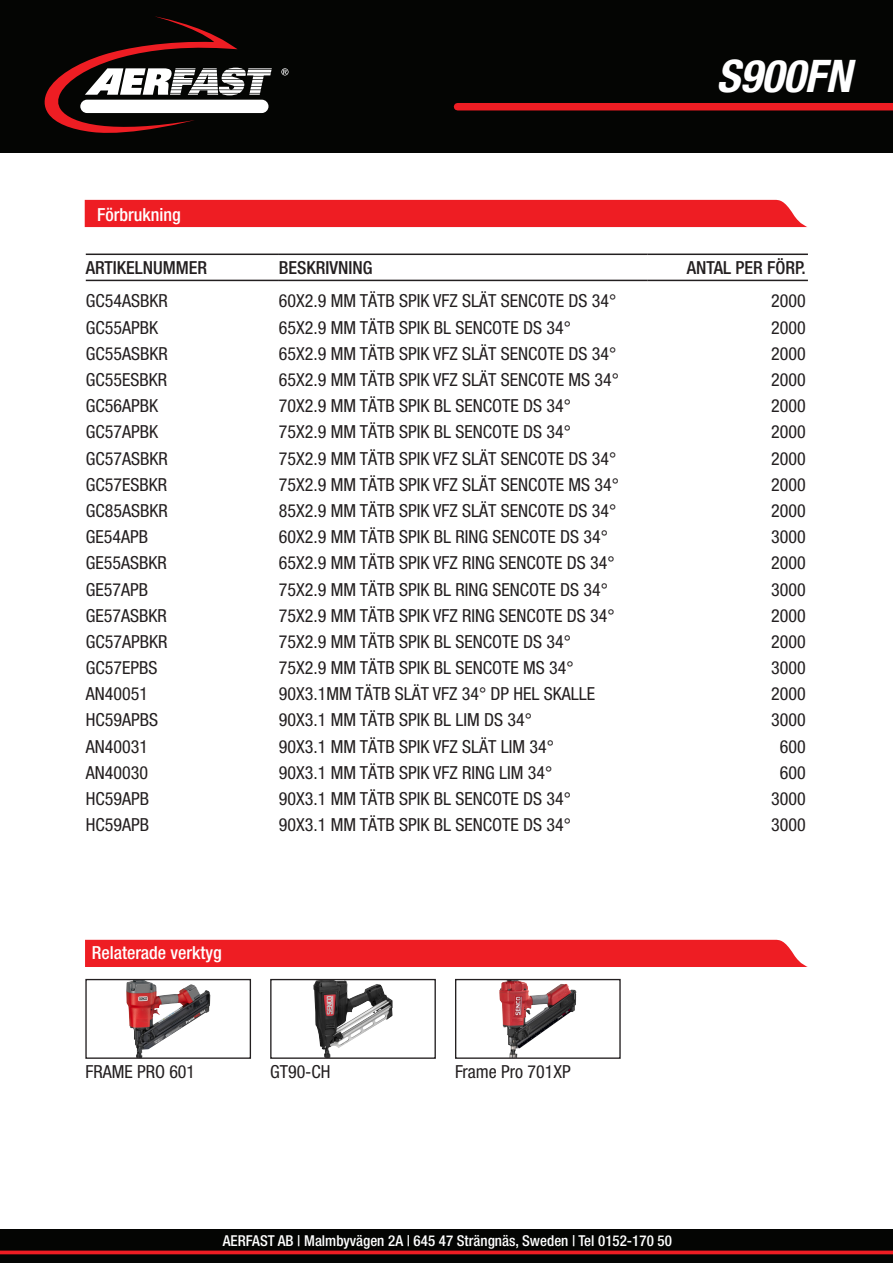
<style>
.page{position:relative;width:893px;height:1263px;background:#fff}
.page>*{position:absolute;margin:0;border:0;box-sizing:border-box;transform-origin:0 0}
.t1{font:italic 700 condensed 45px "Helvetica Neue";color:#fff}
.t2{font:condensed 18px "Helvetica Neue";color:#231f20}
.t3{font:500 condensed 18px "Helvetica Neue";color:#231f20}
.t4{font:500 condensed 18px "Helvetica Neue";color:#fff}
.t5{font:500 condensed 15px "Helvetica Neue";color:#fff}
</style>
<div class="page">
<div style="left:0;top:1229px;width:893px;height:34px;background:#040503"></div>
<div style="left:0;top:0;width:893px;height:153px;background:#040503"></div>
<svg style="left:44px;top:16px;width:228px;height:117px"></svg>
<div style="left:80px;top:100px;width:188px;height:13px;background:#fff;border-radius:7px"></div>
<svg style="left:281px;top:68px;width:8px;height:7px"></svg>
<div style="left:458px;top:103px;width:435px;height:7px;background:#ee1d23"></div>
<svg style="left:0;top:1250px;width:893px;height:4px;background:#cb191e"></svg>
<hr style="left:86px;top:254px;width:193px;height:1px;background:#231f20">
<hr style="left:279px;top:254px;width:368px;height:1px;background:#231f20">
<hr style="left:647px;top:254px;width:161px;height:1px;background:#231f20">
<hr style="left:86px;top:280px;width:193px;height:1px;background:#231f20">
<hr style="left:279px;top:280px;width:368px;height:1px;background:#231f20">
<hr style="left:647px;top:280px;width:161px;height:1px;background:#231f20">
<div style="left:85px;top:200px;width:722px;height:27px;background:#ee1d23"></div>
<div style="left:85px;top:940px;width:723px;height:27px;background:#ee1d23"></div>
<img style="left:126px;top:981px;width:83px;height:76px">
<div style="left:85px;top:979px;width:166px;height:80px;border:1px solid #231f20"></div>
<img style="left:499px;top:981px;width:15px;height:47px">
<div style="left:455px;top:979px;width:166px;height:80px;border:1px solid #231f20"></div>
<img style="left:313px;top:981px;width:21px;height:76px">
<div style="left:270px;top:979px;width:166px;height:80px;border:1px solid #231f20"></div>
<p class="t4" style="left:97px;top:204px;width:85px">Förbrukning</p>
<h1 class="t1" style="left:716px;top:49px;width:136px">S900FN</h1>
<p class="t3" style="left:86px;top:257px;width:123px">ARTIKELNUMMER</p>
<p class="t3" style="left:279px;top:257px;width:95px">BESKRIVNING</p>
<p class="t3" style="left:687px;top:257px;width:120px">ANTAL PER FÖRP.</p>
<p class="t2" style="left:86px;top:291px;width:83px">GC54ASBKR</p>
<p class="t2" style="left:279px;top:291px;width:339px">60X2.9 MM TÄTB SPIK VFZ SLÄT SENCOTE DS 34°</p>
<p class="t2" style="left:771px;top:291px;width:36px">2000</p>
<p class="t2" style="left:86px;top:317px;width:74px">GC55APBK</p>
<p class="t2" style="left:279px;top:317px;width:293px">65X2.9 MM TÄTB SPIK BL SENCOTE DS 34°</p>
<p class="t2" style="left:771px;top:317px;width:36px">2000</p>
<p class="t2" style="left:86px;top:343px;width:83px">GC55ASBKR</p>
<p class="t2" style="left:279px;top:343px;width:339px">65X2.9 MM TÄTB SPIK VFZ SLÄT SENCOTE DS 34°</p>
<p class="t2" style="left:771px;top:343px;width:36px">2000</p>
<p class="t2" style="left:86px;top:369px;width:83px">GC55ESBKR</p>
<p class="t2" style="left:279px;top:369px;width:341px">65X2.9 MM TÄTB SPIK VFZ SLÄT SENCOTE MS 34°</p>
<p class="t2" style="left:771px;top:369px;width:36px">2000</p>
<p class="t2" style="left:86px;top:395px;width:74px">GC56APBK</p>
<p class="t2" style="left:279px;top:395px;width:293px">70X2.9 MM TÄTB SPIK BL SENCOTE DS 34°</p>
<p class="t2" style="left:771px;top:395px;width:36px">2000</p>
<p class="t2" style="left:86px;top:422px;width:74px">GC57APBK</p>
<p class="t2" style="left:279px;top:422px;width:293px">75X2.9 MM TÄTB SPIK BL SENCOTE DS 34°</p>
<p class="t2" style="left:771px;top:422px;width:36px">2000</p>
<p class="t2" style="left:86px;top:448px;width:83px">GC57ASBKR</p>
<p class="t2" style="left:279px;top:448px;width:339px">75X2.9 MM TÄTB SPIK VFZ SLÄT SENCOTE DS 34°</p>
<p class="t2" style="left:771px;top:448px;width:36px">2000</p>
<p class="t2" style="left:86px;top:474px;width:83px">GC57ESBKR</p>
<p class="t2" style="left:279px;top:474px;width:341px">75X2.9 MM TÄTB SPIK VFZ SLÄT SENCOTE MS 34°</p>
<p class="t2" style="left:771px;top:474px;width:36px">2000</p>
<p class="t2" style="left:86px;top:500px;width:83px">GC85ASBKR</p>
<p class="t2" style="left:279px;top:500px;width:339px">85X2.9 MM TÄTB SPIK VFZ SLÄT SENCOTE DS 34°</p>
<p class="t2" style="left:771px;top:500px;width:36px">2000</p>
<p class="t2" style="left:86px;top:526px;width:64px">GE54APB</p>
<p class="t2" style="left:279px;top:526px;width:330px">60X2.9 MM TÄTB SPIK BL RING SENCOTE DS 34°</p>
<p class="t2" style="left:771px;top:526px;width:36px">3000</p>
<p class="t2" style="left:86px;top:552px;width:82px">GE55ASBKR</p>
<p class="t2" style="left:279px;top:552px;width:337px">65X2.9 MM TÄTB SPIK VFZ RING SENCOTE DS 34°</p>
<p class="t2" style="left:771px;top:552px;width:36px">2000</p>
<p class="t2" style="left:86px;top:579px;width:64px">GE57APB</p>
<p class="t2" style="left:279px;top:579px;width:330px">75X2.9 MM TÄTB SPIK BL RING SENCOTE DS 34°</p>
<p class="t2" style="left:771px;top:579px;width:36px">3000</p>
<p class="t2" style="left:86px;top:605px;width:82px">GE57ASBKR</p>
<p class="t2" style="left:279px;top:605px;width:337px">75X2.9 MM TÄTB SPIK VFZ RING SENCOTE DS 34°</p>
<p class="t2" style="left:771px;top:605px;width:36px">2000</p>
<p class="t2" style="left:86px;top:631px;width:83px">GC57APBKR</p>
<p class="t2" style="left:279px;top:631px;width:293px">75X2.9 MM TÄTB SPIK BL SENCOTE DS 34°</p>
<p class="t2" style="left:771px;top:631px;width:36px">2000</p>
<p class="t2" style="left:86px;top:657px;width:73px">GC57EPBS</p>
<p class="t2" style="left:279px;top:657px;width:296px">75X2.9 MM TÄTB SPIK BL SENCOTE MS 34°</p>
<p class="t2" style="left:771px;top:657px;width:36px">3000</p>
<p class="t2" style="left:86px;top:683px;width:64px">AN40051</p>
<p class="t2" style="left:279px;top:683px;width:318px">90X3.1MM TÄTB SLÄT VFZ 34° DP HEL SKALLE</p>
<p class="t2" style="left:771px;top:683px;width:36px">2000</p>
<p class="t2" style="left:86px;top:710px;width:74px">HC59APBS</p>
<p class="t2" style="left:279px;top:710px;width:254px">90X3.1 MM TÄTB SPIK BL LIM DS 34°</p>
<p class="t2" style="left:771px;top:710px;width:36px">3000</p>
<p class="t2" style="left:86px;top:736px;width:64px">AN40031</p>
<p class="t2" style="left:279px;top:736px;width:276px">90X3.1 MM TÄTB SPIK VFZ SLÄT LIM 34°</p>
<p class="t2" style="left:780px;top:736px;width:27px">600</p>
<p class="t2" style="left:86px;top:762px;width:64px">AN40030</p>
<p class="t2" style="left:279px;top:762px;width:275px">90X3.1 MM TÄTB SPIK VFZ RING LIM 34°</p>
<p class="t2" style="left:780px;top:762px;width:27px">600</p>
<p class="t2" style="left:86px;top:788px;width:65px">HC59APB</p>
<p class="t2" style="left:279px;top:788px;width:293px">90X3.1 MM TÄTB SPIK BL SENCOTE DS 34°</p>
<p class="t2" style="left:771px;top:788px;width:36px">3000</p>
<p class="t2" style="left:86px;top:814px;width:65px">HC59APB</p>
<p class="t2" style="left:279px;top:814px;width:293px">90X3.1 MM TÄTB SPIK BL SENCOTE DS 34°</p>
<p class="t2" style="left:771px;top:814px;width:36px">3000</p>
<p class="t4" style="left:92px;top:942px;width:132px">Relaterade verktyg</p>
<p class="t2" style="left:85px;top:1061px;width:111px">FRAME PRO 601</p>
<p class="t2" style="left:270px;top:1061px;width:62px">GT90-CH</p>
<p class="t2" style="left:455px;top:1061px;width:117px">Frame Pro 701XP</p>
<p class="t5" style="left:223px;top:1231px;width:451px">AERFAST AB | Malmbyvägen 2A | 645 47 Strängnäs, Sweden | Tel 0152-170 50</p>
</div>
